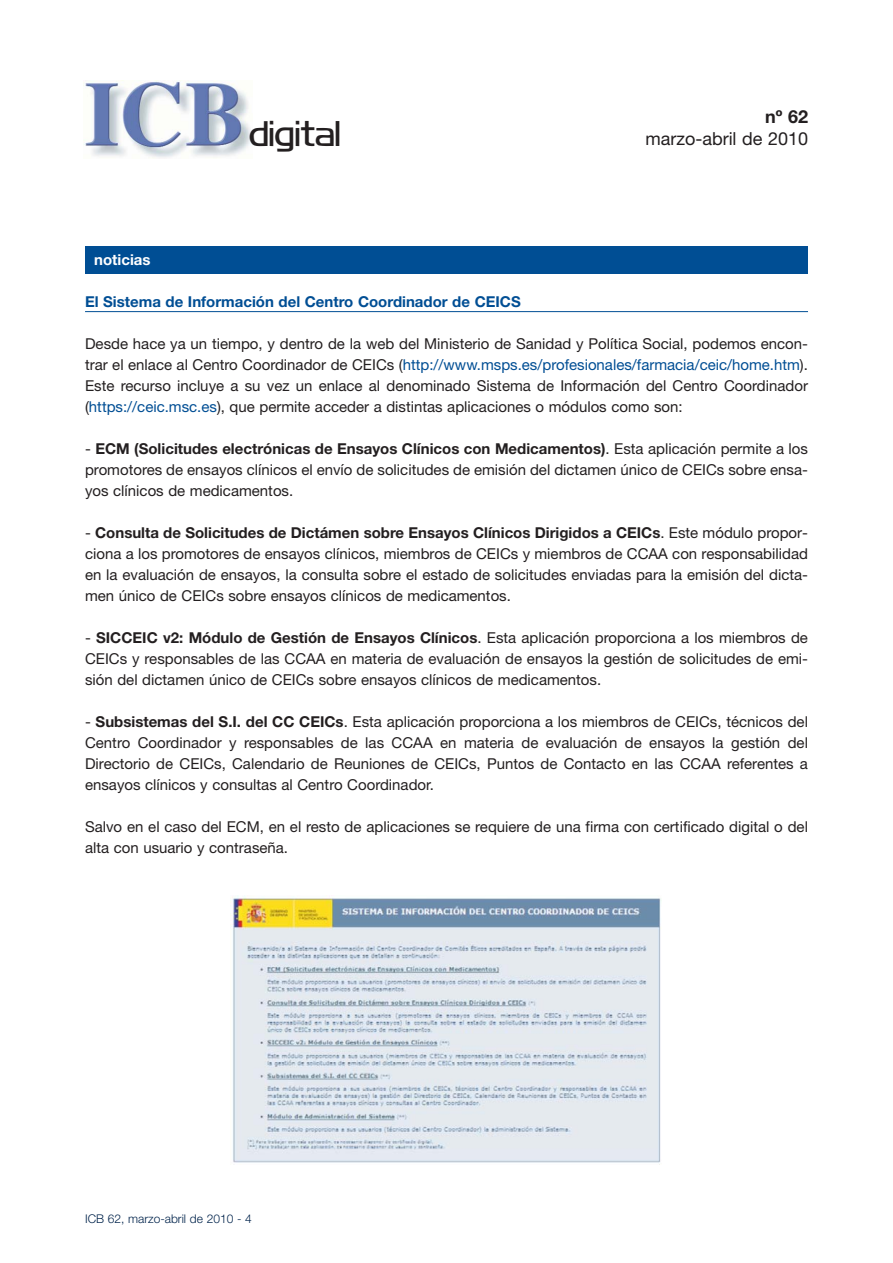
<style>
.page{position:relative;width:893px;height:1263px;background:#fff}
.page>*{position:absolute;margin:0;border:0;box-sizing:border-box;transform-origin:0 0}
.t1{font:300 36px "Koshgarian";color:#231f20}
.t2{font:18px "Helvetica Neue";color:#231f20}
.t3{font:700 18px "Helvetica Neue";color:#231f20}
.t4{font:15px/21px "Helvetica Neue";color:#231f20;text-align:justify}
.t5{font:700 15px "Helvetica Neue";color:#004e94}
.t6{font:700 15px "Helvetica Neue";color:#fff}
.t7{font:300 12px "Helvetica Neue";color:#00234b}
.s1{color:#004e94}
.s2{font-weight:700}
</style>
<div class="page">
<img style="left:84px;top:81px;width:168px;height:77px">
<div style="left:85px;top:247px;width:723px;height:27px;background:#004e94"></div>
<hr style="left:85px;top:311px;width:723px;height:1px;background:#004e94">
<img style="left:232px;top:895px;width:429px;height:270px">
<h1 class="t1" style="left:249px;top:112px;width:93px">digital</h1>
<p class="t3" style="left:765px;top:111px;width:44px">nº 62</p>
<p class="t2" style="left:645px;top:132px;width:164px">marzo-abril de 2010</p>
<p class="t6" style="left:94px;top:254px;width:58px">noticias</p>
<p class="t5" style="left:85px;top:296px;width:437px">El Sistema de Información del Centro Coordinador de CEICS</p>
<p class="t4" style="left:85px;top:335px;width:724px">Desde hace ya un tiempo, y dentro de la web del Ministerio de Sanidad y Política Social, podemos encon&shy;trar el enlace al Centro Coordinador de CEICs (<span class="s1">http://www.msps.es/profesionales/farmacia/ceic/home.htm</span>).<br>Este recurso incluye a su vez un enlace al denominado Sistema de Información del Centro Coordinador (<span class="s1">https://ceic.msc.es</span>), que permite acceder a distintas aplicaciones o módulos como son:</p>
<p class="t4" style="left:85px;top:440px;width:724px">- <span class="s2">ECM (Solicitudes electrónicas de Ensayos Clínicos con Medicamentos)</span>. Esta aplicación permite a los promotores de ensayos clínicos el envío de solicitudes de emisión del dictamen único de CEICs sobre ensa&shy;yos clínicos de medicamentos.</p>
<p class="t4" style="left:85px;top:524px;width:724px">- <span class="s2">Consulta de Solicitudes de Dictámen sobre Ensayos Clínicos Dirigidos a CEICs</span>. Este módulo propor&shy;ciona a los promotores de ensayos clínicos, miembros de CEICs y miembros de CCAA con responsabilidad en la evaluación de ensayos, la consulta sobre el estado de solicitudes enviadas para la emisión del dicta&shy;men único de CEICs sobre ensayos clínicos de medicamentos.</p>
<p class="t4" style="left:85px;top:629px;width:724px">- <span class="s2">SICCEIC v2: Módulo de Gestión de Ensayos Clínicos</span>. Esta aplicación proporciona a los miembros de CEICs y responsables de las CCAA en materia de evaluación de ensayos la gestión de solicitudes de emi&shy;sión del dictamen único de CEICs sobre ensayos clínicos de medicamentos.</p>
<p class="t4" style="left:85px;top:713px;width:724px">- <span class="s2">Subsistemas del S.I. del CC CEICs</span>. Esta aplicación proporciona a los miembros de CEICs, técnicos del Centro Coordinador y responsables de las CCAA en materia de evaluación de ensayos la gestión del Directorio de CEICs, Calendario de Reuniones de CEICs, Puntos de Contacto en las CCAA referentes a ensayos clínicos y consultas al Centro Coordinador.</p>
<p class="t4" style="left:85px;top:818px;width:724px">Salvo en el caso del ECM, en el resto de aplicaciones se requiere de una firma con certificado digital o del alta con usuario y contraseña.</p>
<p class="t7" style="left:85px;top:1215px;width:168px">ICB 62, marzo-abril de 2010 - 4</p>
</div>
